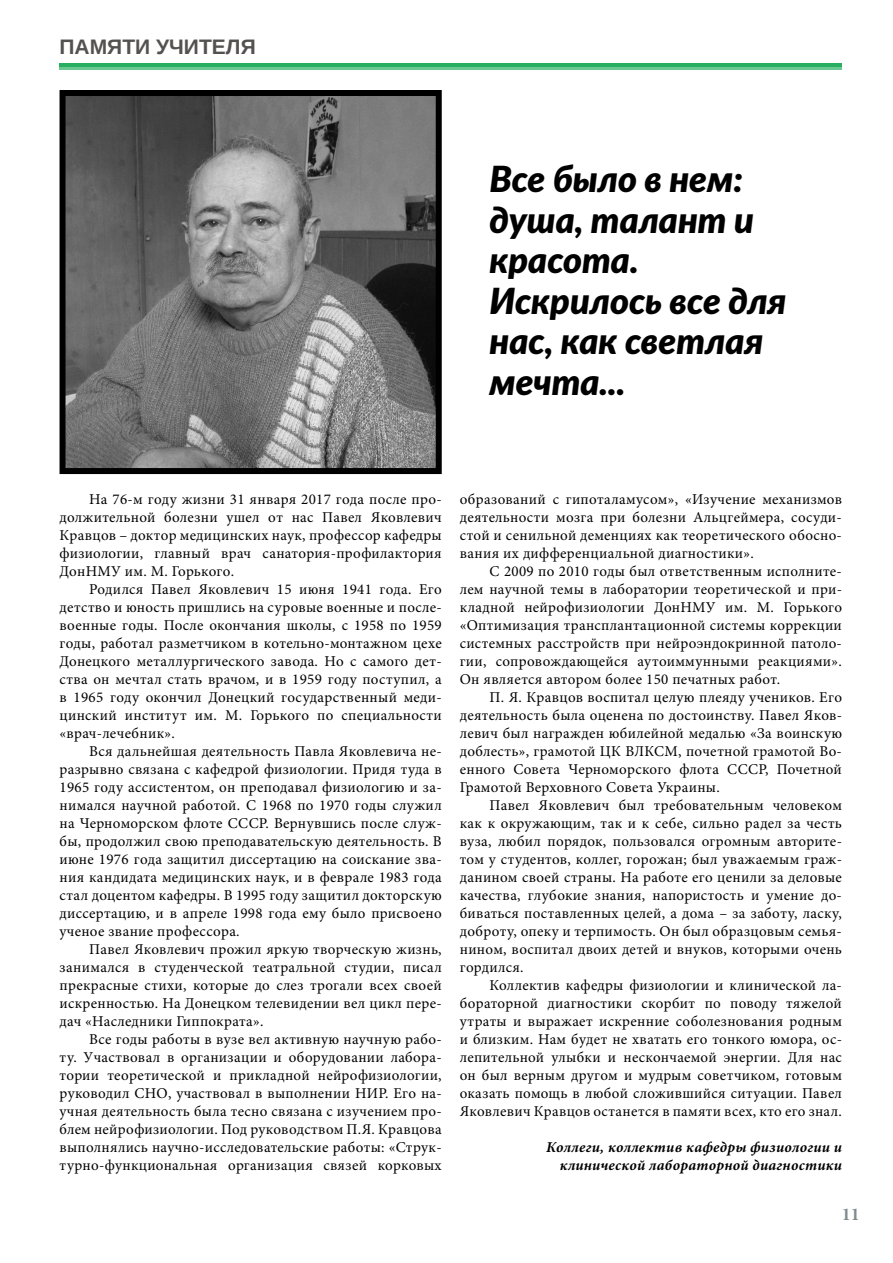
<style>
.page{position:relative;width:893px;height:1263px;background:#fff}
.page>*{position:absolute;margin:0;border:0;box-sizing:border-box;transform-origin:0 0}
.t1{font:italic 900 36px/40.5px "Lato";color:#000}
.t2{font:700 21px "Arimo";color:#545250}
.t3{font:700 18px "Minion Pro";color:#7f8c8d}
.t4{font:15px/18px "Minion Pro";letter-spacing:.02em;color:#000;text-align:justify}
.t5{font:italic 700 15px/18px "Minion Pro";letter-spacing:.02em;color:#000;text-align:right}
</style>
<div class="page">
<div style="left:60px;top:63px;width:782px;height:5px;background:#27ae60"></div>
<hr style="left:60px;top:68px;width:782px;height:2px;background:#6cc893">
<img style="left:67px;top:97px;width:368px;height:370px">
<div style="left:60px;top:90px;width:382px;height:384px;border:6px solid #000"></div>
<h2 class="t2" style="left:60px;top:32px;width:198px">ПАМЯТИ УЧИТЕЛЯ</h2>
<h1 class="t1" style="left:489px;top:157px;width:298px">Все было в нем: душа, талант и красота.<br>Искрилось все для нас, как светлая мечта...</h1>
<p class="t4" style="left:60px;top:490px;width:384px;text-indent:30px">На 76-м году жизни 31 января 2017 года после про&shy;должительной болезни ушел от нас Павел Яковлевич Кравцов – доктор медицинских наук, профессор кафедры физиологии, главный врач санатория-профилактория ДонНМУ им. М. Горького.</p>
<p class="t4" style="left:60px;top:580px;width:384px;text-indent:30px">Родился Павел Яковлевич 15 июня 1941 года. Его детство и юность пришлись на суровые военные и после&shy;военные годы. После окончания школы, с 1958 по 1959 годы, работал разметчиком в котельно-монтажном цехе Донецкого металлургического завода. Но с самого дет&shy;ства он мечтал стать врачом, и в 1959 году поступил, а в 1965 году окончил Донецкий государственный меди&shy;цинский институт им. М. Горького по специальности «врач-лечебник».</p>
<p class="t4" style="left:60px;top:742px;width:384px;text-indent:30px">Вся дальнейшая деятельность Павла Яковлевича не&shy;разрывно связана с кафедрой физиологии. Придя туда в 1965 году ассистентом, он преподавал физиологию и за&shy;нимался научной работой. С 1968 по 1970 годы служил на Черноморском флоте СССР. Вернувшись после служ&shy;бы, продолжил свою преподавательскую деятельность. В июне 1976 года защитил диссертацию на соискание зва&shy;ния кандидата медицинских наук, и в феврале 1983 года стал доцентом кафедры. В 1995 году защитил докторскую диссертацию, и в апреле 1998 года ему было присвоено ученое звание профессора.</p>
<p class="t4" style="left:60px;top:940px;width:384px;text-indent:30px">Павел Яковлевич прожил яркую творческую жизнь, занимался в студенческой театральной студии, писал прекрасные стихи, которые до слез трогали всех своей искренностью. На Донецком телевидении вел цикл пере&shy;дач «Наследники Гиппократа».</p>
<p class="t4" style="left:60px;top:1030px;width:384px;text-indent:30px">Все годы работы в вузе вел активную научную рабо&shy;ту. Участвовал в организации и оборудовании лабора&shy;тории теоретической и прикладной нейрофизиологии, руководил СНО, участвовал в выполнении НИР. Его на&shy;учная деятельность была тесно связана с изучением про&shy;блем нейрофизиологии. Под руководством П.Я. Кравцова выполнялись научно-исследовательские работы: «Струк&shy;турно-функциональная организация связей корковых</p>
<p class="t4" style="left:460px;top:490px;width:384px">образований с гипоталамусом», «Изучение механизмов деятельности мозга при болезни Альцгеймера, сосуди&shy;стой и сенильной деменциях как теоретического обосно&shy;вания их дифференциальной диагностики».</p>
<p class="t4" style="left:460px;top:562px;width:384px;text-indent:30px">С 2009 по 2010 годы был ответственным исполните&shy;лем научной темы в лаборатории теоретической и при&shy;кладной нейрофизиологии ДонНМУ им. М. Горького «Оптимизация трансплантационной системы коррекции системных расстройств при нейроэндокринной патоло&shy;гии, сопровождающейся аутоиммунными реакциями».<br>Он является автором более 150 печатных работ.</p>
<p class="t4" style="left:460px;top:688px;width:384px;text-indent:30px">П. Я. Кравцов воспитал целую плеяду учеников. Его деятельность была оценена по достоинству. Павел Яков&shy;левич был награжден юбилейной медалью «За воинскую доблесть», грамотой ЦК ВЛКСМ, почетной грамотой Во&shy;енного Совета Черноморского флота СССР, Почетной Грамотой Верховного Совета Украины.</p>
<p class="t4" style="left:460px;top:796px;width:384px;text-indent:30px">Павел Яковлевич был требовательным человеком как к окружающим, так и к себе, сильно радел за честь вуза, любил порядок, пользовался огромным авторите&shy;том у студентов, коллег, горожан; был уважаемым граж&shy;данином своей страны. На работе его ценили за деловые качества, глубокие знания, напористость и умение до&shy;биваться поставленных целей, а дома – за заботу, ласку, доброту, опеку и терпимость. Он был образцовым семья&shy;нином, воспитал двоих детей и внуков, которыми очень гордился.</p>
<p class="t4" style="left:460px;top:976px;width:384px;text-indent:30px">Коллектив кафедры физиологии и клинической ла&shy;бораторной диагностики скорбит по поводу тяжелой утраты и выражает искренние соболезнования родным и близким. Нам будет не хватать его тонкого юмора, ос&shy;лепительной улыбки и нескончаемой энергии. Для нас он был верным другом и мудрым советчиком, готовым оказать помощь в любой сложившийся ситуации. Павел Яковлевич Кравцов останется в памяти всех, кто его знал.</p>
<p class="t5" style="left:546px;top:1138px;width:297px">Коллеги, коллектив кафедры физиологии и клинической лабораторной диагностики</p>
<p class="t3" style="left:842px;top:1202px;width:19px">11</p>
</div>
